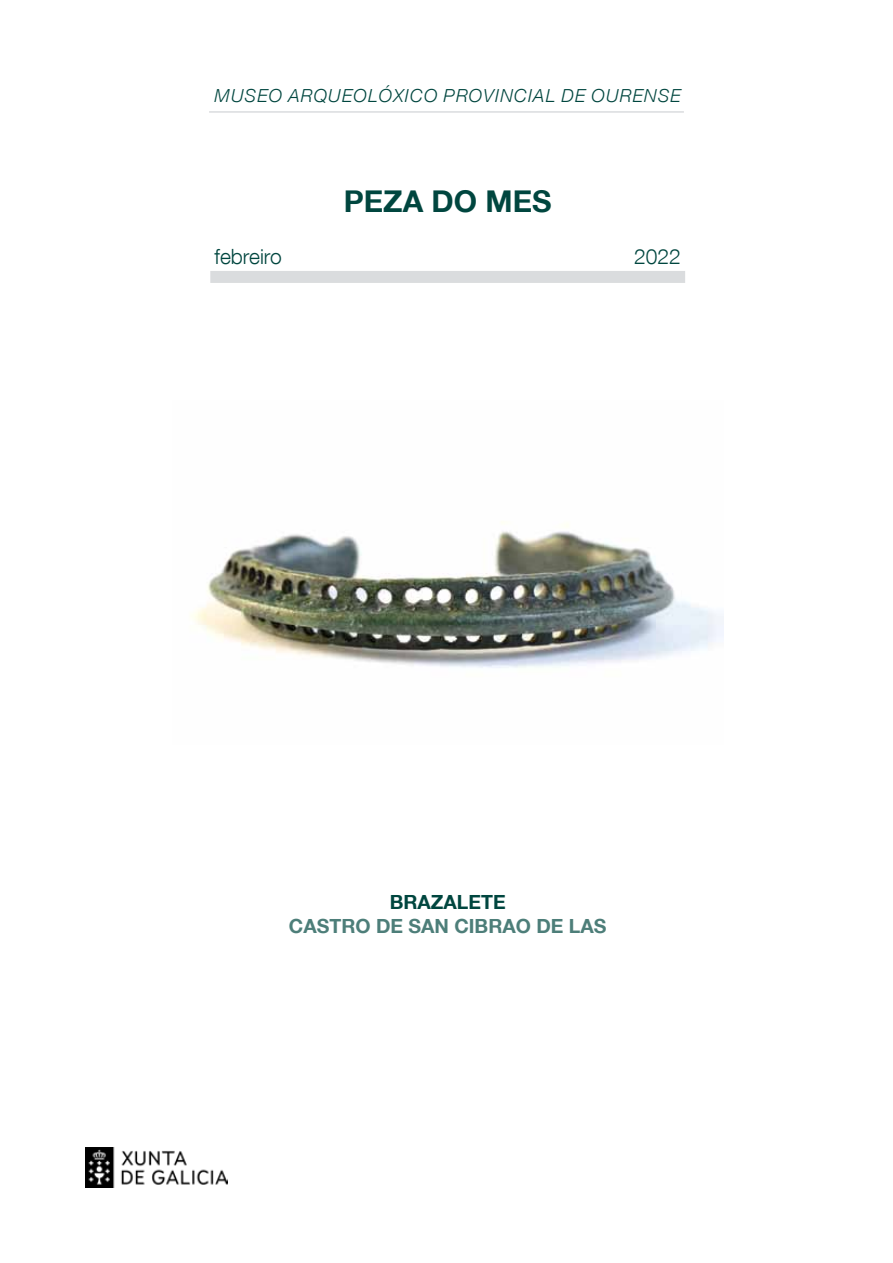
<style>
.page{position:relative;width:893px;height:1263px;background:#fff}
.page>*{position:absolute;margin:0;border:0;box-sizing:border-box;transform-origin:0 0}
.t1{font:700 30px "Helvetica Neue LT Com";color:#00463f}
.t2{font:300 21px "Helvetica Neue LT Com";color:#00463f}
.t3{font:700 19.5px "Helvetica Neue LT Com";color:#4d7e79}
.t4{font:700 19.5px "Helvetica Neue LT Com";color:#00463f}
.t5{font:italic 300 18px "Helvetica Neue LT Com";letter-spacing:.065em;color:#00463f}
</style>
<div class="page">
<div style="left:210px;top:271px;width:475px;height:12px;background:#dadcde"></div>
<hr style="left:209px;top:111px;width:475px;height:2px;background:#dadcde">
<img style="left:191px;top:522px;width:532px;height:146px">
<img style="left:85px;top:1147px;width:142px;height:41px">
<p class="t5" style="left:215px;top:85px;width:468px">MUSEO ARQUEOLÓXICO PROVINCIAL DE OURENSE</p>
<h1 class="t1" style="left:344px;top:183px;width:209px">PEZA DO MES</h1>
<p class="t2" style="left:215px;top:244px;width:69px">febreiro</p>
<p class="t2" style="left:634px;top:244px;width:48px">2022</p>
<p class="t4" style="left:390px;top:890px;width:43px">BRAZA</p>
<p class="t4" style="left:457px;top:890px;width:48px">LETE</p>
<p class="t3" style="left:289px;top:914px;width:317px">CASTRO DE SAN CIBRAO DE LAS</p>
</div>
